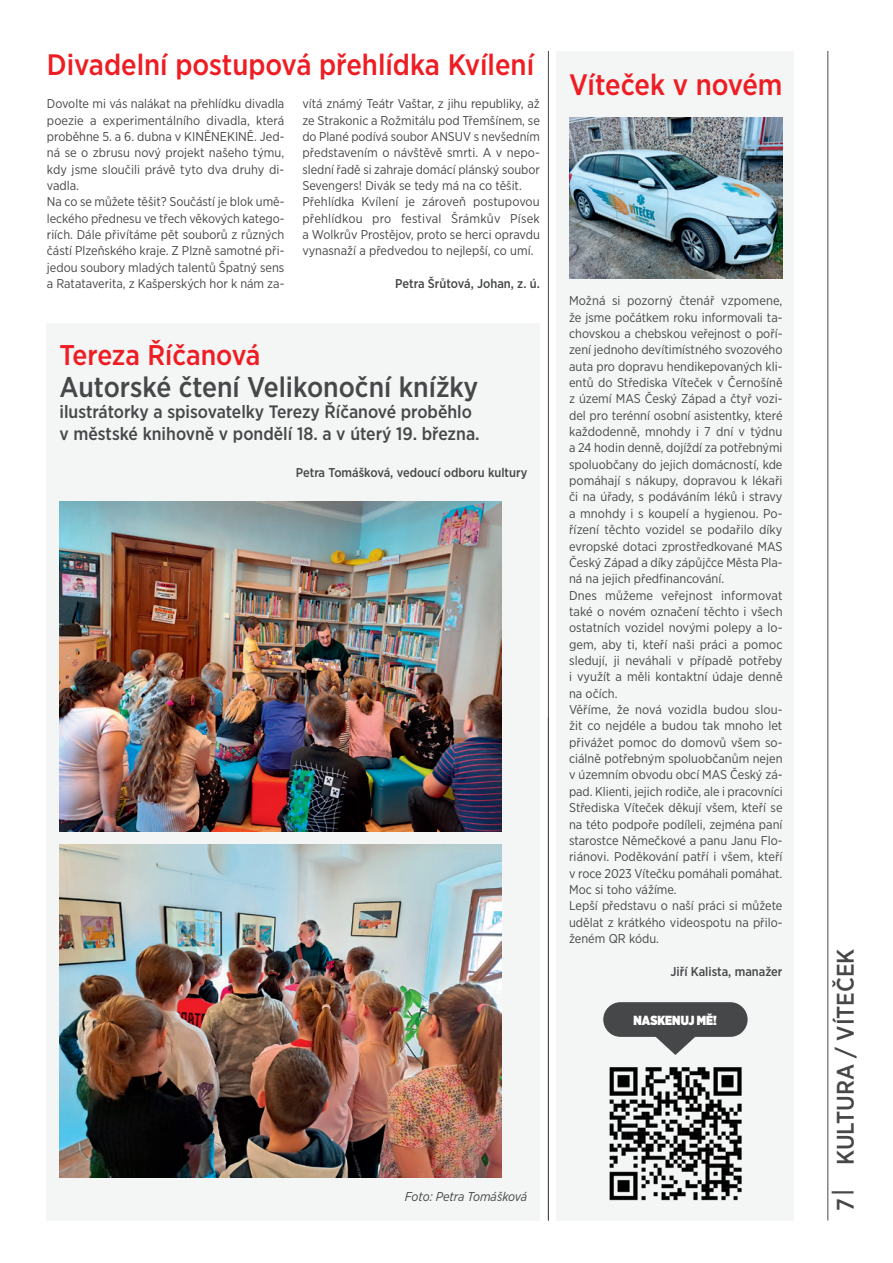
<style>
.page{position:relative;width:893px;height:1263px;background:#fff}
.page>*{position:absolute;margin:0;border:0;box-sizing:border-box;transform-origin:0 0}
.NADPIS_ČLÁNKU{font:500 29.55px "Gotham Narrow";color:#ee1d23}
.NADPIS_ČLÁNKU-2{font:500 28.5px "Gotham Narrow";color:#464748}
.NADPIS_ČLÁNKU-3{font:500 28.5px "Gotham Narrow";color:#ee1d23}
.t1{font:500 24px "Gotham Narrow";color:#464748}
.NADPIS_ČLÁNKU-4{font:500 18px/21.6px "Gotham Narrow";color:#464748}
.perex{font:900 13.2px "Gotham Narrow";color:#fff;scale:.93 1}
.ČLÁNEK{font:12.75px/16.4px "Gotham Narrow";color:#464748;text-align:justify}
.ČLÁNEK-2{font:500 12.75px "Gotham Narrow";color:#464748}
.NADPIS_ČLÁNKU-5{font:500 12.75px "Gotham Narrow";color:#464748}
.Popisky_pod_foto{font:italic 12.75px "Gotham Narrow";letter-spacing:-.005em;color:#464748}
</style>
<div class="page">
<hr style="left:827px;top:51px;width:1px;height:1169px;background:#464748">
<div style="left:47px;top:323px;width:493px;height:897px;background:#f4f5f5"></div>
<div style="left:556px;top:52px;width:238px;height:1169px;background:#f4f5f5"></div>
<img style="left:609px;top:1067px;width:133px;height:134px">
<img style="left:569px;top:118px;width:213px;height:160px">
<svg style="left:656px;top:1037px;width:39px;height:18px"></svg>
<div style="left:603px;top:1002px;width:145px;height:35px;background:#464748;border-radius:17px"></div>
<img style="left:59px;top:502px;width:443px;height:330px">
<img style="left:59px;top:845px;width:443px;height:332px">
<hr style="left:548px;top:51px;width:1px;height:1169px;background:#464748">
<p class="NADPIS_ČLÁNKU" style="left:47px;top:46px;width:489px">Divadelní postupová přehlídka Kvílení</p>
<p class="ČLÁNEK" style="left:47px;top:95px;width:239px">Dovolte mi vás nalákat na přehlídku divadla poezie a experimentálního divadla, která proběhne 5. a 6. dubna v KINĚNEKINĚ. Jed&shy;ná se o zbrusu nový projekt našeho týmu, kdy jsme sloučili právě tyto dva druhy di&shy;vadla.</p>
<p class="ČLÁNEK" style="left:47px;top:193px;width:239px">Na co se můžete těšit? Součástí je blok umě&shy;leckého přednesu ve třech věkových katego&shy;riích. Dále přivítáme pět souborů z různých částí Plzeňského kraje. Z Plzně samotné při&shy;jedou soubory mladých talentů Špatný sens a Ratataverita, z Kašperských hor k nám za-</p>
<p class="ČLÁNEK" style="left:302px;top:95px;width:239px">vítá známý Teátr Vaštar, z jihu republiky, až ze Strakonic a Rožmitálu pod Třemšínem, se do Plané podívá soubor ANSUV s nevšedním představením o návštěvě smrti. A v nepo&shy;slední řadě si zahraje domácí plánský soubor Sevengers! Divák se tedy má na co těšit.</p>
<p class="ČLÁNEK" style="left:302px;top:193px;width:239px">Přehlídka Kvílení je zároveň postupovou přehlídkou pro festival Šrámkův Písek a Wolkrův Prostějov, proto se herci opravdu vynasnaží a předvedou to nejlepší, co umí.</p>
<p class="ČLÁNEK-2" style="left:395px;top:276px;width:146px">Petra Šrůtová, Johan, z. ú.</p>
<p class="NADPIS_ČLÁNKU-3" style="left:59px;top:337px;width:203px">Tereza Říčanová</p>
<p class="NADPIS_ČLÁNKU-2" style="left:59px;top:368px;width:420px">Autorské čtení Velikonoční knížky</p>
<p class="NADPIS_ČLÁNKU-4" style="left:59px;top:401px;width:422px">ilustrátorky a spisovatelky Terezy Říčanové proběhlo v městské knihovně v pondělí 18. a v úterý 19. března.</p>
<p class="NADPIS_ČLÁNKU-5" style="left:296px;top:464px;width:233px">Petra Tomášková, vedoucí odboru kultury</p>
<p class="NADPIS_ČLÁNKU" style="left:569px;top:65px;width:215px">Víteček v novém</p>
<p class="ČLÁNEK" style="left:569px;top:292px;width:215px">Možná si pozorný čtenář vzpomene, že jsme počátkem roku informovali ta&shy;chovskou a chebskou veřejnost o poří&shy;zení jednoho devítimístného svozového auta pro dopravu hendikepovaných kli&shy;entů do Střediska Víteček v Černošíně z území MAS Český Západ a čtyř vozi&shy;del pro terénní osobní asistentky, které každodenně, mnohdy i 7 dní v týdnu a 24 hodin denně, dojíždí za potřebnými spoluobčany do jejich domácností, kde pomáhají s nákupy, dopravou k lékaři či na úřady, s podáváním léků i stravy a mnohdy i s koupelí a hygienou. Po&shy;řízení těchto vozidel se podařilo díky evropské dotaci zprostředkované MAS Český Západ a díky zápůjčce Města Pla&shy;ná na jejich předfinancování.</p>
<p class="ČLÁNEK" style="left:569px;top:587px;width:215px">Dnes můžeme veřejnost informovat také o novém označení těchto i všech ostatních vozidel novými polepy a lo&shy;gem, aby ti, kteří naši práci a pomoc sledují, ji neváhali v případě potřeby i využít a měli kontaktní údaje denně na očích.</p>
<p class="ČLÁNEK" style="left:569px;top:701px;width:215px">Věříme, že nová vozidla budou slou&shy;žit co nejdéle a budou tak mnoho let přivážet pomoc do domovů všem so&shy;ciálně potřebným spoluobčanům nejen v územním obvodu obcí MAS Český zá&shy;pad. Klienti, jejich rodiče, ale i pracovníci Střediska Víteček děkují všem, kteří se na této podpoře podíleli, zejména paní starostce Němečkové a panu Janu Flo&shy;riánovi. Poděkování patří i všem, kteří v roce 2023 Vítečku pomáhali pomáhat.<br>Moc si toho vážíme.</p>
<p class="ČLÁNEK" style="left:569px;top:897px;width:215px">Lepší představu o naší práci si můžete udělat z krátkého videospotu na přilo&shy;ženém QR kódu.</p>
<p class="ČLÁNEK-2" style="left:670px;top:963px;width:114px">Jiří Kalista, manažer</p>
<p class="perex" style="left:634px;top:1011px;width:91px">NASKENUJ MĚ!</p>
<p class="Popisky_pod_foto" style="left:405px;top:1188px;width:124px">Foto: Petra Tomášková</p>
<p class="t1" style="left:830px;top:1211px;width:264px;rotate:-90deg">7| KULTURA / VÍTEČEK</p>
</div>
